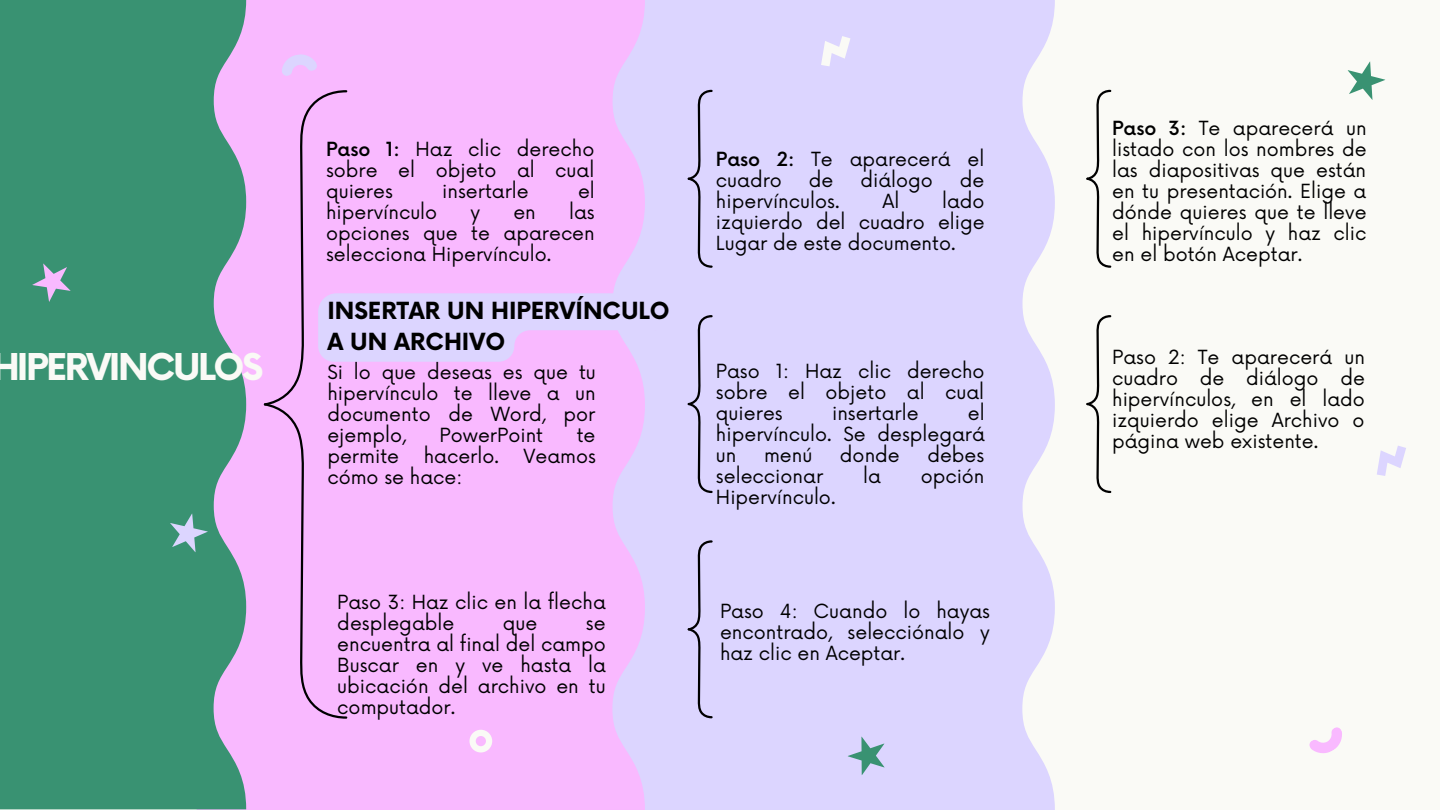
<style>
.page{position:relative;width:1440px;height:810px;background:#fafaf6}
.page>*{position:absolute;margin:0;border:0;box-sizing:border-box;transform-origin:0 0}
.t1{font:700 36px "Now";letter-spacing:-.065em;color:#fafaf6}
.t2{font:700 23px/31.5px "Now";color:#000}
.t3{font:19px/21px "Now";color:#000;text-align:justify}
.s1{font-weight:500}
</style>
<div class="page">
<div style="left:645px;top:0;width:410px;height:810px;background:#dcd5ff"></div>
<div style="left:197px;top:0;width:448px;height:810px;background:#f9b9ff"></div>
<div style="left:0;top:0;width:246px;height:809px;background:#399272"></div>
<svg style="left:686px;top:89px;width:28px;height:180px;background:#c8c1e7"></svg>
<svg style="left:1086px;top:89px;width:26px;height:179px"></svg>
<svg style="left:686px;top:314px;width:28px;height:180px;background:#c8c1e7"></svg>
<svg style="left:686px;top:539px;width:28px;height:180px;background:#c8c1e7"></svg>
<svg style="left:1086px;top:315px;width:26px;height:178px"></svg>
<svg style="left:27px;top:253px;width:54px;height:54px;background:#589889"></svg>
<svg style="left:165px;top:509px;width:46px;height:45px;background:#5ea192"></svg>
<svg style="left:1347px;top:61px;width:39px;height:39px"></svg>
<svg style="left:469px;top:730px;width:23px;height:22px"></svg>
<svg style="left:279px;top:51px;width:39px;height:26px"></svg>
<svg style="left:1377px;top:446px;width:29px;height:30px"></svg>
<svg style="left:843px;top:728px;width:53px;height:53px;background:#c0c9e7"></svg>
<svg style="left:821px;top:36px;width:29px;height:30px"></svg>
<svg style="left:1309px;top:727px;width:33px;height:27px"></svg>
<svg style="left:262px;top:89px;width:417px;height:631px;background:#f2bdfd"></svg>
<h1 class="t1" style="left:-9px;top:348px;width:274px">HIPERVINCULOS</h1>
<p class="t3" style="left:326px;top:139px;width:270px"><span class="s1">Paso 1:</span> Haz clic derecho sobre el objeto al cual quieres</p>
<p class="t3" style="left:442px;top:181px;width:88px">insertarle</p>
<p class="t3" style="left:578px;top:181px;width:18px">el</p>
<p class="t3" style="left:326px;top:202px;width:270px;text-indent:243px">las opciones que te aparecen selecciona Hipervínculo.</p>
<p class="t3" style="left:326px;top:202px;width:113px">hipervínculo</p>
<p class="t3" style="left:470px;top:202px;width:11px">y</p>
<p class="t3" style="left:513px;top:202px;width:24px">en</p>
<p class="t2" style="left:327px;top:296px;width:344px">INSERTAR UN HIPERVÍNCULO<br>A UN ARCHIVO</p>
<p class="t3" style="left:327px;top:363px;width:270px">Si lo que deseas es que tu hipervínculo te lleve a un documento de Word, por ejemplo,</p>
<p class="t3" style="left:440px;top:426px;width:105px">PowerPoint</p>
<p class="t3" style="left:577px;top:426px;width:20px">te</p>
<p class="t3" style="left:327px;top:447px;width:73px">permite</p>
<p class="t3" style="left:424px;top:447px;width:77px">hacerlo.</p>
<p class="t3" style="left:523px;top:447px;width:74px">Veamos</p>
<p class="t3" style="left:327px;top:468px;width:137px">cómo se hace:</p>
<p class="t3" style="left:337px;top:592px;width:270px">Paso 3: Haz clic en la flecha desplegable</p>
<p class="t3" style="left:337px;top:613px;width:270px;text-indent:249px">se encuentra al final del campo Buscar en y ve hasta la ubicación del archivo en tu computador.</p>
<p class="t3" style="left:503px;top:613px;width:36px">que</p>
<p class="t3" style="left:716px;top:150px;width:270px"><span class="s1">Paso 2:</span> Te aparecerá el cuadro</p>
<p class="t3" style="left:809px;top:171px;width:26px">de</p>
<p class="t3" style="left:861px;top:171px;width:74px">diálogo</p>
<p class="t3" style="left:960px;top:171px;width:26px">de</p>
<p class="t3" style="left:716px;top:192px;width:125px">hipervínculos.</p>
<p class="t3" style="left:882px;top:192px;width:18px">Al</p>
<p class="t3" style="left:716px;top:192px;width:270px;text-indent:226px">lado izquierdo del cuadro elige Lugar de este documento.</p>
<p class="t3" style="left:716px;top:362px;width:270px">Paso 1: Haz clic derecho sobre el objeto al cual quieres</p>
<p class="t3" style="left:716px;top:404px;width:270px;text-indent:252px">el hipervínculo. Se desplegará un</p>
<p class="t3" style="left:832px;top:404px;width:88px">insertarle</p>
<p class="t3" style="left:764px;top:446px;width:50px">menú</p>
<p class="t3" style="left:840px;top:446px;width:61px">donde</p>
<p class="t3" style="left:927px;top:446px;width:59px">debes</p>
<p class="t3" style="left:716px;top:467px;width:109px">seleccionar</p>
<p class="t3" style="left:863px;top:467px;width:19px">la</p>
<p class="t3" style="left:921px;top:467px;width:65px">opción</p>
<p class="t3" style="left:716px;top:488px;width:121px">Hipervínculo.</p>
<p class="t3" style="left:720px;top:602px;width:272px">Paso 4: Cuando lo hayas encontrado, selecciónalo y haz clic en Aceptar.</p>
<p class="t3" style="left:1112px;top:118px;width:256px"><span class="s1">Paso 3:</span> Te aparecerá un listado con los nombres de las diapositivas que están en tu presentación. Elige a dónde quieres que te lleve el hipervínculo y haz clic en el botón Aceptar.</p>
<p class="t3" style="left:1112px;top:348px;width:254px">Paso 2: Te aparecerá un cuadro de diálogo de hipervínculos, en el lado izquierdo elige Archivo o página web existente.</p>
</div>
